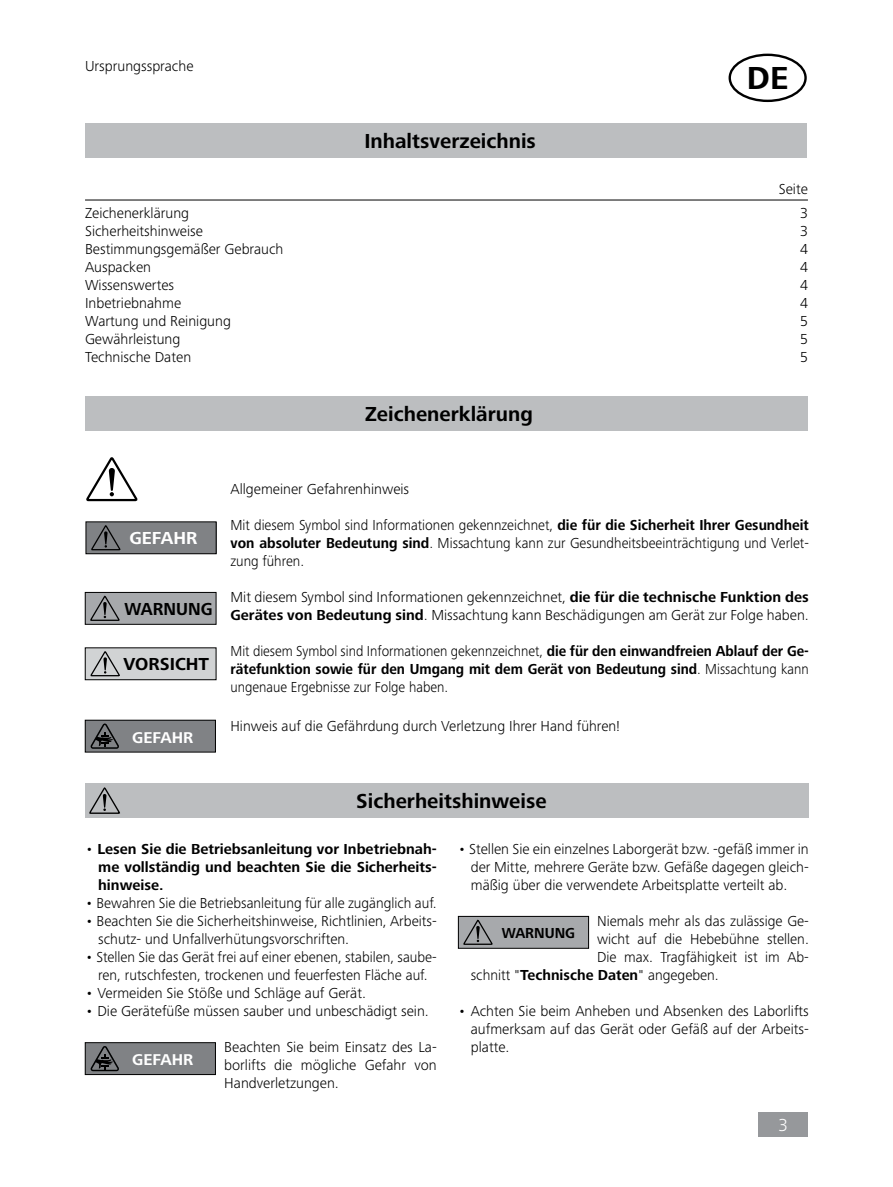
<style>
.page{position:relative;width:893px;height:1187px;background:#fff}
.page>*{position:absolute;margin:0;border:0;box-sizing:border-box;transform-origin:0 0}
.t1{font:700 33px "Frutiger Next IKA";color:#000}
.t2{font:700 21px "Frutiger Next IKA";color:#000}
.t3{font:700 18px "Frutiger Next IKA";color:#000}
.t4{font:700 18px "Frutiger Next IKA";color:#000;scale:.95 1}
.t5{font:700 18px "Frutiger Next IKA";color:#fff}
.t6{font:300 18px "Frutiger Next IKA";color:#fff}
.t7{font:700 16.2px "Frutiger Next IKA";color:#fff}
.t8{font:300 15px/18px "Frutiger Next IKA";color:#000;text-align:justify}
.t9{font:300 15px/18px "Frutiger Next IKA";color:#000;text-align:justify;scale:.93 1}
.t10{font:300 15px/18px "Frutiger Next IKA";color:#000;text-align:justify;scale:.95 1}
.t11{font:700 15px/18px "Frutiger Next IKA";color:#000;text-align:justify}
.t12{font:700 15px "Frutiger Next IKA";color:#000;scale:.95 1}
.s1{font-weight:700}
.s2{font-weight:300}
</style>
<div class="page">
<div style="left:758px;top:1112px;width:50px;height:25px;background:#96989b"></div>
<div style="left:85px;top:396px;width:723px;height:35px;background:#bcbec0"></div>
<div style="left:86px;top:783px;width:723px;height:34px;background:#bcbec0"></div>
<div style="left:728px;top:54px;width:79px;height:48px;border:2px solid #000;border-radius:50%"></div>
<div style="left:86px;top:522px;width:130px;height:31px;background:#808285"></div>
<div style="left:86px;top:521px;width:131px;height:33px;border:1px solid #000"></div>
<svg style="left:90px;top:525px;width:30px;height:28px"></svg>
<div style="left:85px;top:647px;width:131px;height:32px;background:#d1d3d4"></div>
<div style="left:85px;top:647px;width:131px;height:33px;border:1px solid #000"></div>
<svg style="left:90px;top:651px;width:30px;height:28px"></svg>
<div style="left:85px;top:592px;width:131px;height:32px;background:#a7a9ac"></div>
<div style="left:85px;top:592px;width:131px;height:32px;border:1px solid #000"></div>
<svg style="left:89px;top:595px;width:31px;height:29px"></svg>
<div style="left:85px;top:123px;width:722px;height:34px;background:#bcbec0"></div>
<hr style="left:85px;top:200px;width:723px;height:1px;background:#000">
<svg style="left:89px;top:787px;width:31px;height:27px"></svg>
<div style="left:458px;top:916px;width:131px;height:32px;background:#a7a9ac"></div>
<div style="left:458px;top:916px;width:131px;height:32px;border:1px solid #000"></div>
<svg style="left:462px;top:919px;width:31px;height:29px"></svg>
<div style="left:85px;top:720px;width:130px;height:32px;background:#808285"></div>
<div style="left:85px;top:719px;width:131px;height:33px;border:1px solid #000"></div>
<svg style="left:91px;top:723px;width:28px;height:25px"></svg>
<div style="left:85px;top:1042px;width:130px;height:32px;background:#808285"></div>
<div style="left:85px;top:1042px;width:131px;height:32px;border:1px solid #000"></div>
<svg style="left:91px;top:1046px;width:28px;height:25px"></svg>
<svg style="left:86px;top:457px;width:51px;height:45px"></svg>
<p class="t8" style="left:85px;top:57px;width:110px">Ursprungssprache</p>
<h2 class="t2" style="left:364px;top:129px;width:173px">Inhaltsverzeichnis</h2>
<h1 class="t1" style="left:747px;top:59px;width:43px">DE</h1>
<p class="t8" style="left:779px;top:180px;width:31px">Seite</p>
<p class="t8" style="left:85px;top:204px;width:106px">Zeichenerklärung</p>
<p class="t8" style="left:800px;top:204px;width:9px">3</p>
<p class="t8" style="left:85px;top:222px;width:119px">Sicherheitshinweise</p>
<p class="t8" style="left:800px;top:222px;width:9px">3</p>
<p class="t8" style="left:85px;top:240px;width:200px">Bestimmungsgemäßer Gebrauch</p>
<p class="t8" style="left:800px;top:240px;width:9px">4</p>
<p class="t8" style="left:85px;top:258px;width:68px">Auspacken</p>
<p class="t8" style="left:800px;top:258px;width:9px">4</p>
<p class="t8" style="left:85px;top:276px;width:91px">Wissenswertes</p>
<p class="t8" style="left:800px;top:276px;width:9px">4</p>
<p class="t8" style="left:85px;top:294px;width:98px">Inbetriebnahme</p>
<p class="t8" style="left:800px;top:294px;width:9px">4</p>
<p class="t8" style="left:85px;top:312px;width:147px">Wartung und Reinigung</p>
<p class="t8" style="left:800px;top:312px;width:9px">5</p>
<p class="t8" style="left:85px;top:330px;width:97px">Gewährleistung</p>
<p class="t8" style="left:800px;top:330px;width:9px">5</p>
<p class="t8" style="left:85px;top:348px;width:108px">Technische Daten</p>
<p class="t8" style="left:800px;top:348px;width:9px">5</p>
<h2 class="t2" style="left:365px;top:402px;width:169px">Zeichenerklärung</h2>
<p class="t5" style="left:129px;top:528px;width:70px">GEFAHR</p>
<p class="t4" style="left:125px;top:598px;width:94px">WARNUNG</p>
<p class="t3" style="left:124px;top:654px;width:87px">VORSICHT</p>
<p class="t7" style="left:132px;top:728px;width:63px">GEFAHR</p>
<p class="t8" style="left:230px;top:480px;width:180px">Allgemeiner Gefahrenhinweis</p>
<p class="t10" style="left:230px;top:516px;width:610px">Mit diesem Symbol sind Informationen gekennzeichnet, <span class="s1">die für die Sicherheit Ihrer Gesundheit von absoluter Bedeutung sind</span>. Missachtung kann zur Gesundheitsbeeinträchtigung und Verlet&shy;zung führen.</p>
<p class="t8" style="left:230px;top:588px;width:580px">Mit diesem Symbol sind Informationen gekennzeichnet, <span class="s1">die für die technische Funktion des<br>Gerätes von Bedeutung sind</span>. Missachtung kann Beschädigungen am Gerät zur Folge haben.</p>
<p class="t9" style="left:230px;top:642px;width:623px">Mit diesem Symbol sind Informationen gekennzeichnet, <span class="s1">die für den einwandfreien Ablauf der Ge&shy;rätefunktion sowie für den Umgang mit dem Gerät von Bedeutung sind</span>. Missachtung kann ungenaue Ergebnisse zur Folge haben.</p>
<p class="t8" style="left:230px;top:717px;width:391px">Hinweis auf die Gefährdung durch Verletzung Ihrer Hand führen!</p>
<h2 class="t2" style="left:356px;top:789px;width:192px">Sicherheitshinweise</h2>
<p class="t11" style="left:98px;top:840px;width:340px;text-indent:-13px"><span class="s2">•</span> Lesen Sie die Betriebsanleitung vor Inbetriebnah&shy;me vollständig und beachten Sie die Sicherheits&shy;hinweise.</p>
<p class="t8" style="left:85px;top:893px;width:353px">• Bewahren Sie die Betriebsanleitung für alle zugänglich auf.</p>
<p class="t8" style="left:98px;top:911px;width:340px;text-indent:-13px">• Beachten Sie die Sicherheitshinweise, Richtlinien, Arbeits&shy;schutz- und Unfallverhütungsvorschriften.</p>
<p class="t8" style="left:85px;top:947px;width:353px;text-align:center">• Stellen Sie das Gerät frei auf einer ebenen, stabilen, saube&shy;ren, rutschfesten, trockenen und feuerfesten Fläche auf.</p>
<p class="t8" style="left:85px;top:983px;width:282px">• Vermeiden Sie Stöße und Schläge auf Gerät.</p>
<p class="t8" style="left:85px;top:1001px;width:345px">• Die Gerätefüße müssen sauber und unbeschädigt sein.</p>
<p class="t8" style="left:224px;top:1037px;width:214px">Beachten Sie beim Einsatz des La&shy;borlifts die mögliche Gefahr von Handverletzungen.</p>
<p class="t7" style="left:132px;top:1050px;width:63px">GEFAHR</p>
<p class="t8" style="left:471px;top:839px;width:340px;text-indent:-13px">• Stellen Sie ein einzelnes Laborgerät bzw. -gefäß immer in der Mitte, mehrere Geräte bzw. Gefäße dagegen gleich&shy;mäßig über die verwendete Arbeitsplatte verteilt ab.</p>
<p class="t8" style="left:597px;top:911px;width:213px">Niemals mehr als das zulässige Ge-</p>
<p class="t8" style="left:597px;top:929px;width:213px">wicht auf die Hebebühne stellen.</p>
<p class="t8" style="left:597px;top:947px;width:213px">Die max. Tragfähigkeit ist im Ab-</p>
<p class="t8" style="left:471px;top:965px;width:250px">schnitt "<span class="s1">Technische Daten</span>" angegeben.</p>
<p class="t8" style="left:471px;top:1001px;width:340px;text-indent:-13px">• Achten Sie beim Anheben und Absenken des Laborlifts aufmerksam auf das Gerät oder Gefäß auf der Arbeits&shy;platte.</p>
<p class="t12" style="left:502px;top:924px;width:79px">WARNUNG</p>
<p class="t6" style="left:778px;top:1114px;width:11px">3</p>
</div>
